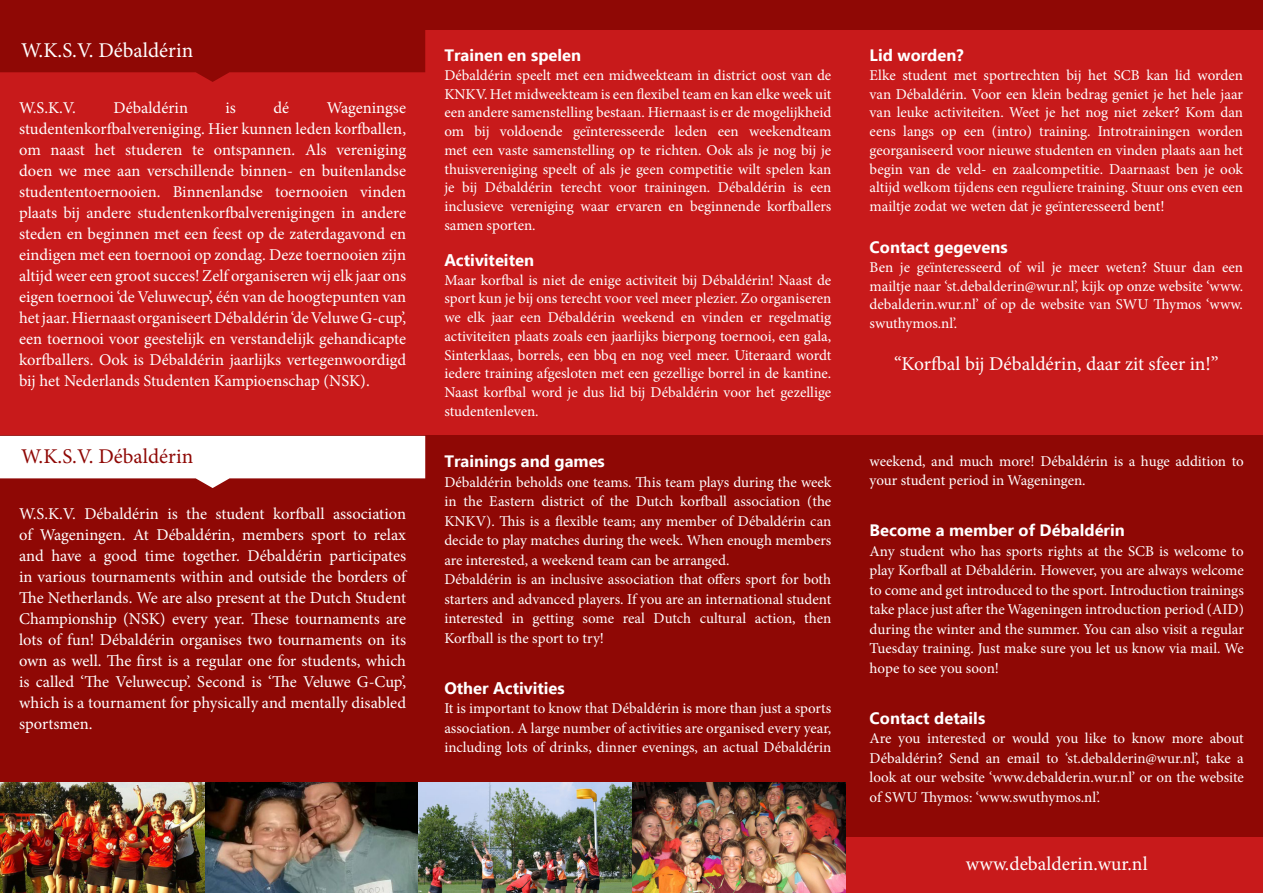
<style>
.page{position:relative;width:1263px;height:893px;background:#fff}
.page>*{position:absolute;margin:0;border:0;box-sizing:border-box;transform-origin:0 0}
.KOP_GROOT_NL{font:21px "Minion Pro";color:#fff}
.KOP_GROOT_EN{font:21px "Minion Pro";color:#8f0805}
.QUOTE{font:19.5px "Minion Pro";color:#fff}
.BASIS_TEKST{font:19.5px "Minion Pro";color:#fff}
.TEKST_PARAGRAAF_NL{font:16.5px/21px "Minion Pro";letter-spacing:-.005em;color:#fff;text-align:justify}
.TEKST_PARAGRAAF_EN{font:16.5px/21px "Minion Pro";color:#fff;text-align:justify}
.KOP_KLEIN_NL{font:700 16.5px "Ebrima";color:#fff}
.TEKST_PARAGRAAF_EN-2{font:700 16.5px "Ebrima";color:#fff}
.KOP_KLEIN_EN{font:700 16.5px "Ebrima";color:#fff}
.TEKST_PARAGRAAF_NL-2{font:15px/18.8px "Minion Pro";color:#fff;text-align:justify}
.TEKST_PARAGRAAF_EN-3{font:15px/19.5px "Minion Pro";color:#fff;text-align:justify}
</style>
<div class="page">
<div style="left:0;top:0;width:1263px;height:455px;background:#c81a1b"></div>
<div style="left:0;top:436px;width:1263px;height:457px;background:#8f0805"></div>
<svg style="left:0;top:30px;width:425px;height:52px"></svg>
<div style="left:425px;top:838px;width:838px;height:55px;background:#c81a1b"></div>
<div style="left:0;top:0;width:1263px;height:30px;background:#8f0805"></div>
<svg style="left:0;top:436px;width:425px;height:52px"></svg>
<img style="left:0;top:782px;width:845px;height:111px">
<p class="KOP_GROOT_NL" style="left:21px;top:36px;width:173px">W.K.S.V. Débaldérin</p>
<p class="TEKST_PARAGRAAF_NL" style="left:19px;top:97px;width:58px">W.S.K.V.</p>
<p class="TEKST_PARAGRAAF_NL" style="left:113px;top:97px;width:76px">Débaldérin</p>
<p class="TEKST_PARAGRAAF_NL" style="left:225px;top:97px;width:12px">is</p>
<p class="TEKST_PARAGRAAF_NL" style="left:273px;top:97px;width:17px">dé</p>
<p class="TEKST_PARAGRAAF_NL" style="left:19px;top:97px;width:388px;text-indent:307px">Wageningse studentenkorfbalvereniging. Hier kunnen leden korfballen, om naast het studeren te ontspannen. Als vereniging doen we mee aan verschillende binnen- en buitenlandse studententoernooien. Binnenlandse toernooien vinden plaats bij andere studentenkorfbalverenigingen in andere steden en beginnen met een feest op de zaterdagavond en eindigen met een toernooi op zondag. Deze toernooien zijn altijd weer een groot succes! Zelf organiseren wij elk jaar ons eigen toernooi ‘de Veluwecup’, één van de hoogtepunten van het jaar. Hiernaast organiseert Débaldérin ‘de Veluwe G-cup’, een toernooi voor geestelijk en verstandelijk gehandicapte korfballers. Ook is Débaldérin jaarlijks vertegenwoordigd bij het Nederlands Studenten Kampioenschap (NSK).</p>
<p class="KOP_GROOT_EN" style="left:21px;top:442px;width:173px">W.K.S.V. Débaldérin</p>
<p class="TEKST_PARAGRAAF_EN" style="left:19px;top:503px;width:388px">W.S.K.V. Débaldérin is the student korfball association of Wageningen. At Débaldérin, members sport to relax and have a good time together. Débaldérin participates in various tournaments within and outside the borders of The Netherlands. We are also present at the Dutch Student Championship (NSK) every year. These tournaments are lots of fun! Débaldérin organises two tournaments on its own as well. The first is a regular one for students, which is called ‘The Veluwecup’. Second is ‘The Veluwe G-Cup’, which is a tournament for physically and mentally disabled sportsmen.</p>
<p class="KOP_KLEIN_NL" style="left:444px;top:42px;width:138px">Trainen en spelen</p>
<p class="TEKST_PARAGRAAF_NL-2" style="left:444px;top:66px;width:388px">Débaldérin speelt met een midweekteam in district oost van de KNKV. Het midweekteam is een flexibel team en kan elke week uit een andere samenstelling bestaan. Hiernaast is er de mogelijkheid om bij voldoende geïnteresseerde leden een weekendteam met een vaste samenstelling op te richten. Ook als je nog bij je thuisvereniging speelt of als je geen competitie wilt spelen kan je bij Débaldérin terecht voor trainingen. Débaldérin is een inclusieve vereniging waar ervaren en beginnende korfballers samen sporten.</p>
<p class="KOP_KLEIN_NL" style="left:444px;top:247px;width:91px">Activiteiten</p>
<p class="TEKST_PARAGRAAF_NL-2" style="left:444px;top:271px;width:388px">Maar korfbal is niet de enige activiteit bij Débaldérin! Naast de sport kun je bij ons terecht voor veel meer plezier. Zo organiseren we elk jaar een Débaldérin weekend en vinden er regelmatig activiteiten plaats zoals een jaarlijks bierpong toernooi, een gala, Sinterklaas, borrels, een bbq en nog veel meer. Uiteraard wordt iedere training afgesloten met een gezellige borrel in de kantine.<br>Naast korfbal word je dus lid bij Débaldérin voor het gezellige studentenleven.</p>
<p class="KOP_KLEIN_EN" style="left:444px;top:448px;width:162px">Trainings and games</p>
<p class="TEKST_PARAGRAAF_EN-3" style="left:444px;top:472px;width:388px">Débaldérin beholds one teams. This team plays during the week in the Eastern district of the Dutch korfball association (the KNKV). This is a flexible team; any member of Débaldérin can decide to play matches during the week. When enough members are interested, a weekend team can be arranged.</p>
<p class="TEKST_PARAGRAAF_EN-3" style="left:444px;top:570px;width:388px">Débaldérin is an inclusive association that offers sport for both starters and advanced players. If you are an international student interested in getting some real Dutch cultural action, then Korfball is the sport to try!</p>
<p class="TEKST_PARAGRAAF_EN-2" style="left:444px;top:675px;width:122px">Other Activities</p>
<p class="TEKST_PARAGRAAF_EN-3" style="left:444px;top:699px;width:388px">It is important to know that Débaldérin is more than just a sports association. A large number of activities are organised every year, including lots of drinks, dinner evenings, an actual Débaldérin</p>
<p class="KOP_KLEIN_NL" style="left:870px;top:42px;width:96px">Lid worden?</p>
<p class="TEKST_PARAGRAAF_NL-2" style="left:870px;top:66px;width:375px">Elke student met sportrechten bij het SCB kan lid worden van Débaldérin. Voor een klein bedrag geniet je het hele jaar van leuke activiteiten. Weet je het nog niet zeker? Kom dan eens langs op een (intro) training. Introtrainingen worden georganiseerd voor nieuwe studenten en vinden plaats aan het begin van de veld- en zaalcompetitie. Daarnaast ben je ook altijd welkom tijdens een reguliere training. Stuur ons even een mailtje zodat we weten dat je geïnteresseerd bent!</p>
<p class="KOP_KLEIN_NL" style="left:870px;top:234px;width:139px">Contact gegevens</p>
<p class="TEKST_PARAGRAAF_NL-2" style="left:870px;top:258px;width:375px">Ben je geïnteresseerd of wil je meer weten? Stuur dan een mailtje naar ‘st.debalderin@wur.nl’, kijk op onze website ‘www. debalderin.wur.nl’ of op de website van SWU Thymos ‘www. swuthymos.nl’.</p>
<p class="QUOTE" style="left:894px;top:351px;width:326px">“Korfbal bij Débaldérin, daar zit sfeer in!”</p>
<p class="TEKST_PARAGRAAF_EN-3" style="left:870px;top:451px;width:376px">weekend, and much more! Débaldérin is a huge addition to your student period in Wageningen.</p>
<p class="TEKST_PARAGRAAF_EN-2" style="left:870px;top:517px;width:257px">Become a member of Débaldérin</p>
<p class="TEKST_PARAGRAAF_EN-3" style="left:870px;top:541px;width:376px">Any student who has sports rights at the SCB is welcome to play Korfball at Débaldérin. However, you are always welcome to come and get introduced to the sport. Introduction trainings take place just after the Wageningen introduction period (AID) during the winter and the summer. You can also visit a regular Tuesday training. Just make sure you let us know via mail. We hope to see you soon!</p>
<p class="KOP_KLEIN_EN" style="left:870px;top:705px;width:117px">Contact details</p>
<p class="TEKST_PARAGRAAF_EN-3" style="left:870px;top:729px;width:376px">Are you interested or would you like to know more about Débaldérin? Send an email to ‘st.debalderin@wur.nl’, take a look at our website ‘www.debalderin.wur.nl’ or on the website of SWU Thymos: ‘www.swuthymos.nl’.</p>
<p class="BASIS_TEKST" style="left:966px;top:851px;width:183px">www.debalderin.wur.nl</p>
</div>
